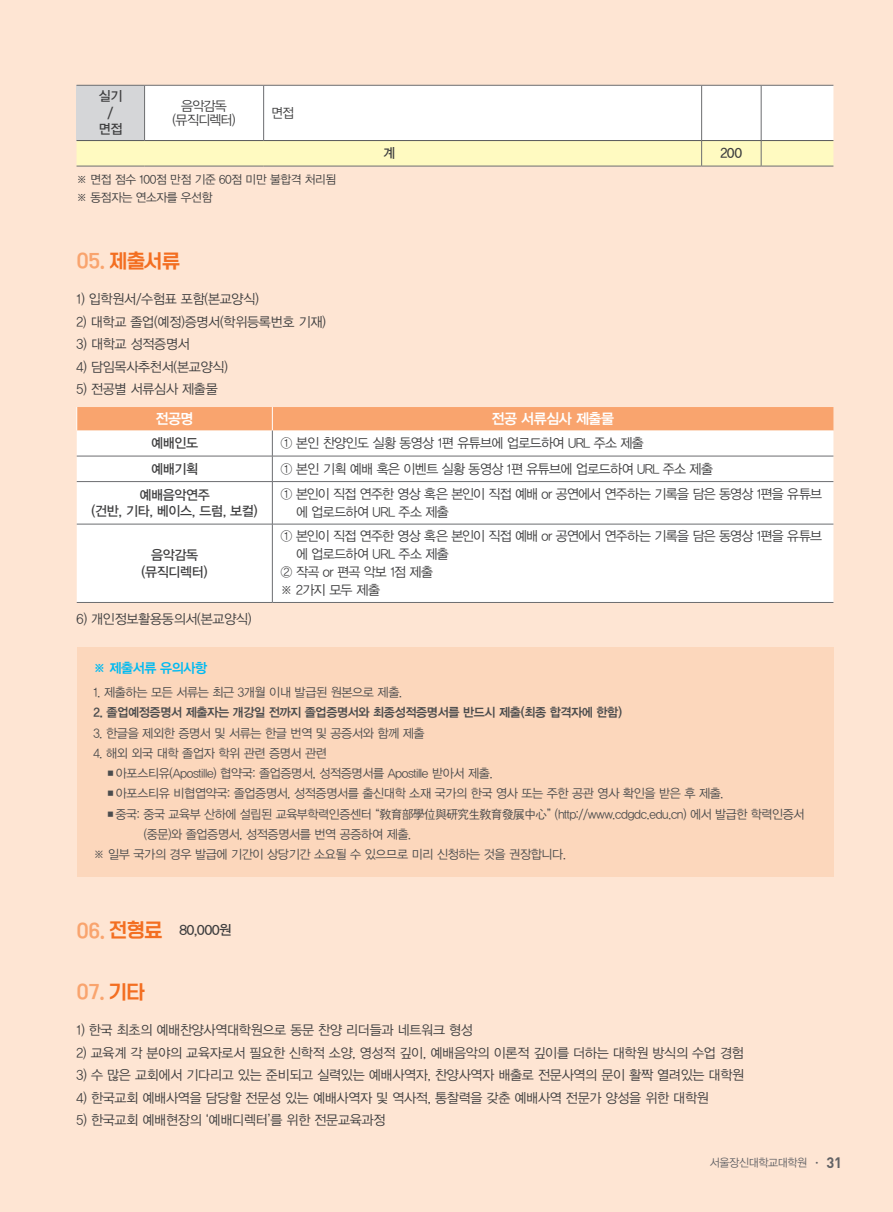
<style>
.page{position:relative;width:893px;height:1212px;background:#fee5d3}
.page>*{position:absolute;margin:0;border:0;box-sizing:border-box;transform-origin:0 0}
.t1{font:19.5px "ONE Mobile Title OTF Regular";letter-spacing:-.02em;color:#f9a46e}
.t2{font:19.5px "ONE Mobile Title OTF Regular";letter-spacing:-.02em;color:#f36e21}
.표뚜껑{font:14.55px "YDVYGO14";letter-spacing:-.03em;color:#fff}
.좌우_0_5{font:13.5px "YDVYGO12";letter-spacing:-.02em;color:#3e3e3f}
.좌우_0_5-2{font:13.5px/18px "YDVYGO12";letter-spacing:-.055em;color:#3e3e3f}
.좌우_0_5-3{font:13.5px "YDVYGO12";letter-spacing:-.04em;color:#3e3e3f}
.바탕글{font:13.5px "YDVYGO13";letter-spacing:-.03em;color:#3e3e3f}
.t3{font:13.5px "YDVYGO14";letter-spacing:-.03em;color:#00baf1}
.표뚜껑-2{font:13.5px "YDVYGO13";letter-spacing:-.05em;color:#3e3e3f}
.좌우_0_5-4{font:13.5px "YDVYGO12";letter-spacing:-.02em;color:#3e3e3f;scale:.93 1}
.좌우_0_5-5{font:13.5px "YDVYGO13";color:#3e3e3f}
.t4{font:12.45px "YDVYGO12";letter-spacing:-.03em;color:#4b4c4d}
.t5{font:12.45px "YDVYGO12";letter-spacing:-.03em;color:#4b4c4d;scale:.96 1}
.t6{font:12.45px "YDVYGO14";letter-spacing:-.03em;color:#4b4c4d}
.t7{font:12px "YDVYGO12";letter-spacing:-.03em;color:#3e3e3f}
.t8{font:11.25px "YDVYGO12";letter-spacing:-.03em;color:#636366}
.s1{color:#f9a46e}
.s2{color:#f36e21}
.s3{font-family:"ONE Mobile OTF Bold";font-size:12.75px}
.s4{font-family:"DIN Pro";font-weight:700;font-size:15px}
</style>
<div class="page">
<svg style="left:77px;top:85px;width:756px;height:81px;background:#f8f7e6"></svg>
<hr style="left:77px;top:140px;width:68px;height:1px;background:#57585a">
<hr style="left:145px;top:140px;width:119px;height:1px;background:#57585a">
<hr style="left:264px;top:140px;width:438px;height:1px;background:#57585a">
<hr style="left:702px;top:140px;width:59px;height:1px;background:#57585a">
<hr style="left:761px;top:140px;width:72px;height:1px;background:#57585a">
<hr style="left:77px;top:166px;width:68px;height:1px;background:#6c6d70">
<hr style="left:145px;top:166px;width:119px;height:1px;background:#6c6d70">
<hr style="left:264px;top:166px;width:438px;height:1px;background:#6c6d70">
<hr style="left:702px;top:166px;width:59px;height:1px;background:#6c6d70">
<hr style="left:761px;top:166px;width:72px;height:1px;background:#6c6d70">
<div style="left:77px;top:482px;width:756px;height:120px;background:#fff"></div>
<svg style="left:76px;top:407px;width:757px;height:74px;background:#fae0cf"></svg>
<hr style="left:77px;top:481px;width:195px;height:1px;background:#6c6d70">
<hr style="left:272px;top:481px;width:561px;height:1px;background:#6c6d70">
<hr style="left:272px;top:482px;width:1px;height:42px;background:#6c6d70">
<hr style="left:77px;top:524px;width:195px;height:1px;background:#6c6d70">
<hr style="left:272px;top:524px;width:561px;height:1px;background:#6c6d70">
<hr style="left:272px;top:524px;width:1px;height:78px;background:#6c6d70">
<hr style="left:77px;top:602px;width:195px;height:1px;background:#6c6d70">
<hr style="left:272px;top:602px;width:561px;height:1px;background:#6c6d70">
<div style="left:77px;top:647px;width:756px;height:230px;background:#fcd7bc"></div>
<p class="바탕글" style="left:99px;top:89px;width:25px">실기</p>
<p class="바탕글" style="left:108px;top:105px;width:7px">/</p>
<p class="바탕글" style="left:99px;top:122px;width:25px">면접</p>
<p class="좌우_0_5" style="left:181px;top:98px;width:47px">음악감독</p>
<p class="좌우_0_5" style="left:173px;top:112px;width:64px">(뮤직디렉터)</p>
<p class="좌우_0_5-4" style="left:272px;top:105px;width:25px">면접</p>
<p class="t7" style="left:77px;top:172px;width:261px">※ 면접 점수 100점 만점 기준 60점 미만 불합격 처리됨</p>
<p class="t7" style="left:77px;top:190px;width:137px">※ 동점자는 연소자를 우선함</p>
<p class="t2" style="left:77px;top:250px;width:105px"><span class="s1">05.</span> 제출서류</p>
<p class="좌우_0_5" style="left:77px;top:291px;width:184px">1) 입학원서/수험표 포함(본교양식)</p>
<p class="좌우_0_5" style="left:77px;top:314px;width:251px">2) 대학교 졸업(예정)증명서(학위등록번호 기재)</p>
<p class="좌우_0_5" style="left:77px;top:336px;width:115px">3) 대학교 성적증명서</p>
<p class="좌우_0_5" style="left:77px;top:359px;width:153px">4) 담임목사추천서(본교양식)</p>
<p class="좌우_0_5" style="left:77px;top:381px;width:143px">5) 전공별 서류심사 제출물</p>
<p class="좌우_0_5-5" style="left:383px;top:145px;width:14px">계</p>
<p class="바탕글" style="left:720px;top:145px;width:23px">200</p>
<p class="표뚜껑" style="left:155px;top:410px;width:40px">전공명</p>
<p class="표뚜껑" style="left:492px;top:410px;width:124px">전공 서류심사 제출물</p>
<p class="바탕글" style="left:151px;top:435px;width:49px">예배인도</p>
<p class="좌우_0_5-3" style="left:280px;top:435px;width:365px">① 본인 찬양인도 실황 동영상 1편 유튜브에 업로드하여 URL 주소 제출</p>
<p class="바탕글" style="left:151px;top:461px;width:49px">예배기획</p>
<p class="좌우_0_5-3" style="left:280px;top:461px;width:434px">① 본인 기획 예배 혹은 이벤트 실황 동영상 1편 유튜브에 업로드하여 URL 주소 제출</p>
<p class="바탕글" style="left:139px;top:487px;width:72px">예배음악연주</p>
<p class="바탕글" style="left:91px;top:503px;width:168px">(건반, 기타, 베이스, 드럼, 보컬)</p>
<p class="좌우_0_5-2" style="left:296px;top:485px;width:527px;text-indent:-16px">① 본인이 직접 연주한 영상 혹은 본인이 직접 예배 or 공연에서 연주하는 기록을 담은 동영상 1편을 유튜브 에 업로드하여 URL 주소 제출</p>
<p class="바탕글" style="left:151px;top:547px;width:49px">음악감독</p>
<p class="바탕글" style="left:141px;top:564px;width:68px">(뮤직디렉터)</p>
<p class="좌우_0_5" style="left:77px;top:611px;width:177px">6) 개인정보활용동의서(본교양식)</p>
<p class="좌우_0_5-2" style="left:296px;top:527px;width:527px;text-indent:-16px">① 본인이 직접 연주한 영상 혹은 본인이 직접 예배 or 공연에서 연주하는 기록을 담은 동영상 1편을 유튜브 에 업로드하여 URL 주소 제출</p>
<p class="좌우_0_5-2" style="left:280px;top:563px;width:154px">② 작곡 or 편곡 악보 1점 제출</p>
<p class="좌우_0_5" style="left:280px;top:582px;width:101px">※ 2가지 모두 제출</p>
<p class="t3" style="left:94px;top:660px;width:115px">※ 제출서류 유의사항</p>
<p class="t4" style="left:94px;top:685px;width:310px">1. 제출하는 모든 서류는 최근 3개월 이내 발급된 원본으로 제출.</p>
<p class="t6" style="left:94px;top:705px;width:530px">2. 졸업예정증명서 제출자는 개강일 전까지 졸업증명서와 최종성적증명서를 반드시 제출(최종 합격자에 한함)</p>
<p class="t4" style="left:94px;top:726px;width:333px">3. 한글을 제외한 증명서 및 서류는 한글 번역 및 공증서와 함께 제출</p>
<p class="t4" style="left:94px;top:746px;width:235px">4. 해외 외국 대학 졸업자 학위 관련 증명서 관련</p>
<p class="t4" style="left:105px;top:766px;width:389px">■아포스티유(Apostille) 협약국: 졸업증명서, 성적증명서를 Apostille 받아서 제출.</p>
<p class="t4" style="left:105px;top:786px;width:620px">■아포스티유 비협엽약국: 졸업증명서, 성적증명서를 출신대학 소재 국가의 한국 영사 또는 주한 공관 영사 확인을 받은 후 제출.</p>
<p class="t5" style="left:105px;top:807px;width:730px">■중국: 중국 교육부 산하에 설립된 교육부학력인증센터 “敎育部學位與硏究生敎育發展中心” (http://www.cdgdc.edu.cn) 에서 발급한 학력인증서</p>
<p class="t5" style="left:144px;top:827px;width:280px">(중문)와 졸업증명서, 성적증명서를 번역 공증하여 제출.</p>
<p class="t4" style="left:94px;top:847px;width:474px">※ 일부 국가의 경우 발급에 기간이 상당기간 소요될 수 있으므로 미리 신청하는 것을 권장합니다.</p>
<p class="t1" style="left:77px;top:920px;width:88px">06. <span class="s2">전형료</span></p>
<p class="표뚜껑-2" style="left:179px;top:922px;width:54px">80,000원</p>
<p class="t1" style="left:77px;top:982px;width:70px">07. <span class="s2">기타</span></p>
<p class="좌우_0_5" style="left:77px;top:1022px;width:398px">1) 한국 최초의 예배찬양사역대학원으로 동문 찬양 리더들과 네트워크 형성</p>
<p class="좌우_0_5" style="left:77px;top:1045px;width:669px">2) 교육계 각 분야의 교육자로서 필요한 신학적 소양, 영성적 깊이, 예배음악의 이론적 깊이를 더하는 대학원 방식의 수업 경험</p>
<p class="좌우_0_5" style="left:77px;top:1067px;width:669px">3) 수 많은 교회에서 기다리고 있는 준비되고 실력있는 예배사역자, 찬양사역자 배출로 전문사역의 문이 활짝 열려있는 대학원</p>
<p class="좌우_0_5" style="left:77px;top:1090px;width:634px">4) 한국교회 예배사역을 담당할 전문성 있는 예배사역자 및 역사적, 통찰력을 갖춘 예배사역 전문가 양성을 위한 대학원</p>
<p class="좌우_0_5" style="left:77px;top:1112px;width:310px">5) 한국교회 예배현장의 ‘예배디렉터’를 위한 전문교육과정</p>
<p class="t8" style="left:710px;top:1156px;width:134px">서울장신대학교대학원 <span class="s3">·</span> <span class="s4">31</span></p>
</div>
